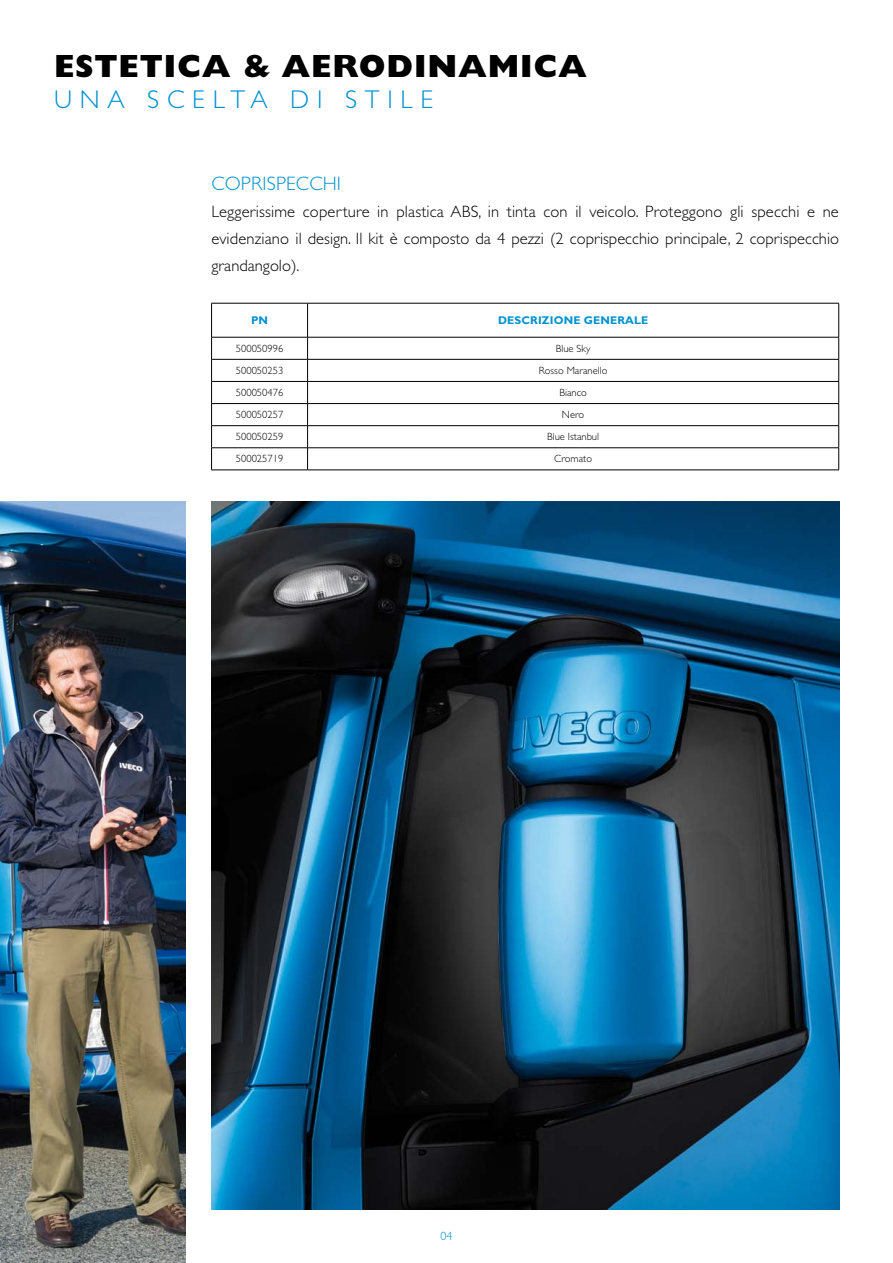
<style>
.page{position:relative;width:893px;height:1263px;background:#fff}
.page>*{position:absolute;margin:0;border:0;box-sizing:border-box;transform-origin:0 0}
.t1{font:800 32.25px "Gill Sans Std";letter-spacing:.025em;color:#000}
.t2{font:300 25.8px "Gill Sans Std";color:#0092d0}
.t3{font:300 19.5px "Gill Sans Std";color:#0092d0}
.t4{font:300 16.5px/27px "Gill Sans Std";color:#000;text-align:justify}
.t5{font:300 12px "Gill Sans Std";color:#0092d0}
.t6{font:700 11.25px "Gill Sans Std";letter-spacing:.01em;color:#0092d0}
.t7{font:300 10.5px "Gill Sans Std";color:#000}
</style>
<div class="page">
<img style="left:211px;top:502px;width:628px;height:707px">
<img style="left:0;top:502px;width:186px;height:761px">
<hr style="left:211px;top:303px;width:97px;height:1px;background:#000">
<hr style="left:211px;top:303px;width:1px;height:34px;background:#000">
<hr style="left:308px;top:303px;width:531px;height:1px;background:#000">
<hr style="left:307px;top:303px;width:1px;height:34px;background:#000">
<hr style="left:838px;top:303px;width:1px;height:34px;background:#000">
<hr style="left:211px;top:337px;width:97px;height:1px;background:#000">
<hr style="left:308px;top:337px;width:531px;height:1px;background:#000">
<hr style="left:211px;top:359px;width:97px;height:1px;background:#000">
<hr style="left:308px;top:359px;width:531px;height:1px;background:#000">
<hr style="left:211px;top:381px;width:97px;height:1px;background:#000">
<hr style="left:308px;top:381px;width:531px;height:1px;background:#000">
<hr style="left:211px;top:403px;width:97px;height:1px;background:#000">
<hr style="left:308px;top:403px;width:531px;height:1px;background:#000">
<hr style="left:211px;top:425px;width:97px;height:1px;background:#000">
<hr style="left:308px;top:425px;width:531px;height:1px;background:#000">
<hr style="left:211px;top:447px;width:97px;height:1px;background:#000">
<svg style="left:211px;top:337px;width:1px;height:133px"></svg>
<hr style="left:308px;top:447px;width:531px;height:1px;background:#000">
<svg style="left:307px;top:337px;width:1px;height:133px"></svg>
<svg style="left:838px;top:337px;width:1px;height:133px"></svg>
<hr style="left:211px;top:470px;width:97px;height:1px;background:#000">
<hr style="left:308px;top:470px;width:531px;height:1px;background:#000">
<h1 class="t1" style="left:54px;top:47px;width:535px">ESTETICA &amp; AERODINAMICA</h1>
<h2 class="t2" style="left:54px;top:84px;width:49px">U na</h2>
<h2 class="t2" style="left:147px;top:84px;width:21px">scelta</h2>
<h2 class="t2" style="left:290px;top:84px;width:16px">di</h2>
<h2 class="t2" style="left:345px;top:84px;width:19px">stile</h2>
<p class="t3" style="left:211px;top:173px;width:25px">Coprispecchi</p>
<p class="t4" style="left:211px;top:198px;width:629px">Leggerissime coperture in plastica ABS, in tinta con il veicolo. Proteggono gli specchi e ne evidenziano il design. Il kit è composto da 4 pezzi (2 coprispecchio principale, 2 coprispecchio grandangolo).</p>
<p class="t6" style="left:251px;top:314px;width:19px">PN</p>
<p class="t6" style="left:498px;top:314px;width:152px">DESCRIZIONE GENERALE</p>
<p class="t7" style="left:236px;top:342px;width:49px">500050996</p>
<p class="t7" style="left:556px;top:342px;width:36px">Blue Sky</p>
<p class="t7" style="left:236px;top:365px;width:49px">500050253</p>
<p class="t7" style="left:539px;top:365px;width:70px">Rosso Maranello</p>
<p class="t7" style="left:236px;top:387px;width:49px">500050476</p>
<p class="t7" style="left:559px;top:387px;width:29px">Bianco</p>
<p class="t7" style="left:236px;top:409px;width:49px">500050257</p>
<p class="t7" style="left:562px;top:409px;width:24px">Nero</p>
<p class="t7" style="left:236px;top:431px;width:49px">500050259</p>
<p class="t7" style="left:547px;top:431px;width:53px">Blue Istanbul</p>
<p class="t7" style="left:236px;top:453px;width:49px">500025719</p>
<p class="t7" style="left:554px;top:453px;width:39px">Cromato</p>
<p class="t5" style="left:440px;top:1229px;width:14px">04</p>
</div>
